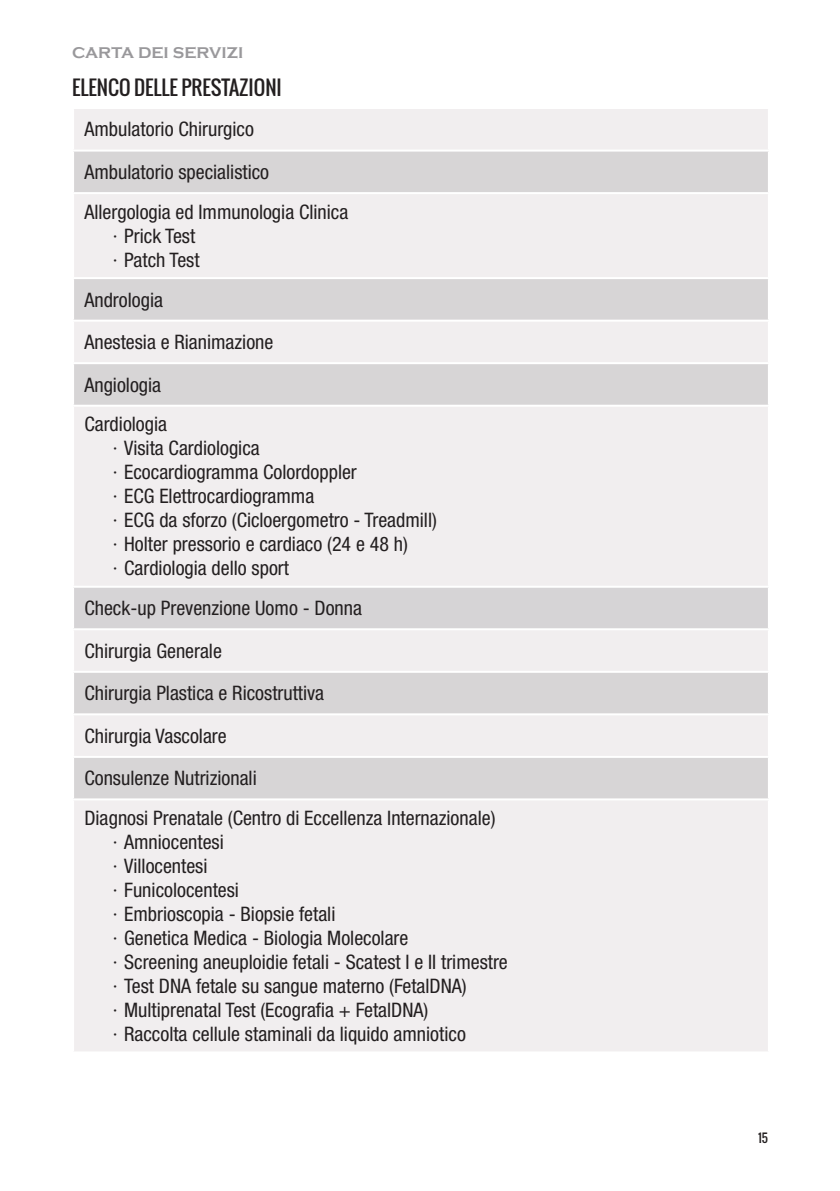
<style>
.page{position:relative;width:840px;height:1191px;background:#fff}
.page>*{position:absolute;margin:0;border:0;box-sizing:border-box;transform-origin:0 0}
.t1{font:condensed 20px "Helvetica Neue LT Std";color:#231f20}
.Brochure_Alta{font:20px "Oswald";color:#231f20}
.t2{font:700 16px "Copperplate Gothic";color:#99989b}
.t3{font:12px "Oswald";color:#231f20}
</style>
<div class="page">
<div style="left:74px;top:109px;width:693px;height:942px;background:#f1eeef"></div>
<svg style="left:74px;top:152px;width:693px;height:646px;fill:#f1eeef"></svg>
<div style="left:73px;top:587px;width:695px;height:42px;background:#d6d4d6"></div>
<hr style="left:72px;top:150px;width:697px;height:2px;background:#fff">
<hr style="left:72px;top:192px;width:697px;height:2px;background:#fff">
<hr style="left:72px;top:277px;width:697px;height:2px;background:#fff">
<hr style="left:72px;top:320px;width:697px;height:2px;background:#fff">
<hr style="left:72px;top:362px;width:697px;height:2px;background:#fff">
<hr style="left:72px;top:405px;width:697px;height:2px;background:#fff">
<hr style="left:72px;top:586px;width:697px;height:2px;background:#fff">
<hr style="left:72px;top:588px;width:2px;height:40px;background:#fff">
<hr style="left:767px;top:588px;width:2px;height:40px;background:#fff">
<hr style="left:72px;top:628px;width:697px;height:2px;background:#fff">
<hr style="left:72px;top:671px;width:697px;height:2px;background:#fff">
<hr style="left:72px;top:713px;width:697px;height:2px;background:#fff">
<hr style="left:72px;top:756px;width:697px;height:2px;background:#fff">
<hr style="left:72px;top:798px;width:697px;height:2px;background:#fff">
<p class="t2" style="left:72px;top:44px;width:173px">CARTA DEI SERVIZI</p>
<p class="Brochure_Alta" style="left:72px;top:72px;width:211px">ELENCO DELLE PRESTAZIONI</p>
<p class="t1" style="left:84px;top:118px;width:171px">Ambulatorio Chirurgico</p>
<p class="t1" style="left:84px;top:160px;width:186px">Ambulatorio specialistico</p>
<p class="t1" style="left:84px;top:200px;width:265px">Allergologia ed Immunologia Clinica</p>
<p class="t1" style="left:113px;top:224px;width:84px">· Prick Test</p>
<p class="t1" style="left:113px;top:248px;width:88px">· Patch Test</p>
<p class="t1" style="left:84px;top:288px;width:80px">Andrologia</p>
<p class="t1" style="left:84px;top:330px;width:190px">Anestesia e Rianimazione</p>
<p class="t1" style="left:84px;top:373px;width:78px">Angiologia</p>
<p class="t1" style="left:84px;top:413px;width:84px">Cardiologia</p>
<p class="t1" style="left:113px;top:437px;width:148px">· Visita Cardiologica</p>
<p class="t1" style="left:113px;top:461px;width:245px">· Ecocardiogramma Colordoppler</p>
<p class="t1" style="left:113px;top:485px;width:203px">· ECG Elettrocardiogramma</p>
<p class="t1" style="left:113px;top:509px;width:325px">· ECG da sforzo (Cicloergometro - Treadmill)</p>
<p class="t1" style="left:113px;top:533px;width:296px">· Holter pressorio e cardiaco (24 e 48 h)</p>
<p class="t1" style="left:113px;top:557px;width:178px">· Cardiologia dello sport</p>
<p class="t1" style="left:84px;top:596px;width:279px">Check-up Prevenzione Uomo - Donna</p>
<p class="t1" style="left:84px;top:639px;width:139px">Chirurgia Generale</p>
<p class="t1" style="left:84px;top:681px;width:241px">Chirurgia Plastica e Ricostruttiva</p>
<p class="t1" style="left:84px;top:724px;width:144px">Chirurgia Vascolare</p>
<p class="t1" style="left:84px;top:766px;width:174px">Consulenze Nutrizionali</p>
<p class="t1" style="left:84px;top:806px;width:412px">Diagnosi Prenatale (Centro di Eccellenza Internazionale)</p>
<p class="t1" style="left:113px;top:830px;width:112px">· Amniocentesi</p>
<p class="t1" style="left:113px;top:854px;width:96px">· Villocentesi</p>
<p class="t1" style="left:113px;top:878px;width:128px">· Funicolocentesi</p>
<p class="t1" style="left:113px;top:902px;width:224px">· Embrioscopia - Biopsie fetali</p>
<p class="t1" style="left:113px;top:926px;width:297px">· Genetica Medica - Biologia Molecolare</p>
<p class="t1" style="left:113px;top:950px;width:396px">· Screening aneuploidie fetali - Scatest I e II trimestre</p>
<p class="t1" style="left:113px;top:974px;width:355px">· Test DNA fetale su sangue materno (FetalDNA)</p>
<p class="t1" style="left:113px;top:998px;width:317px">· Multiprenatal Test (Ecografia + FetalDNA)</p>
<p class="t1" style="left:113px;top:1022px;width:354px">· Raccolta cellule staminali da liquido amniotico</p>
<p class="t3" style="left:757px;top:1128px;width:11px">15</p>
</div>
